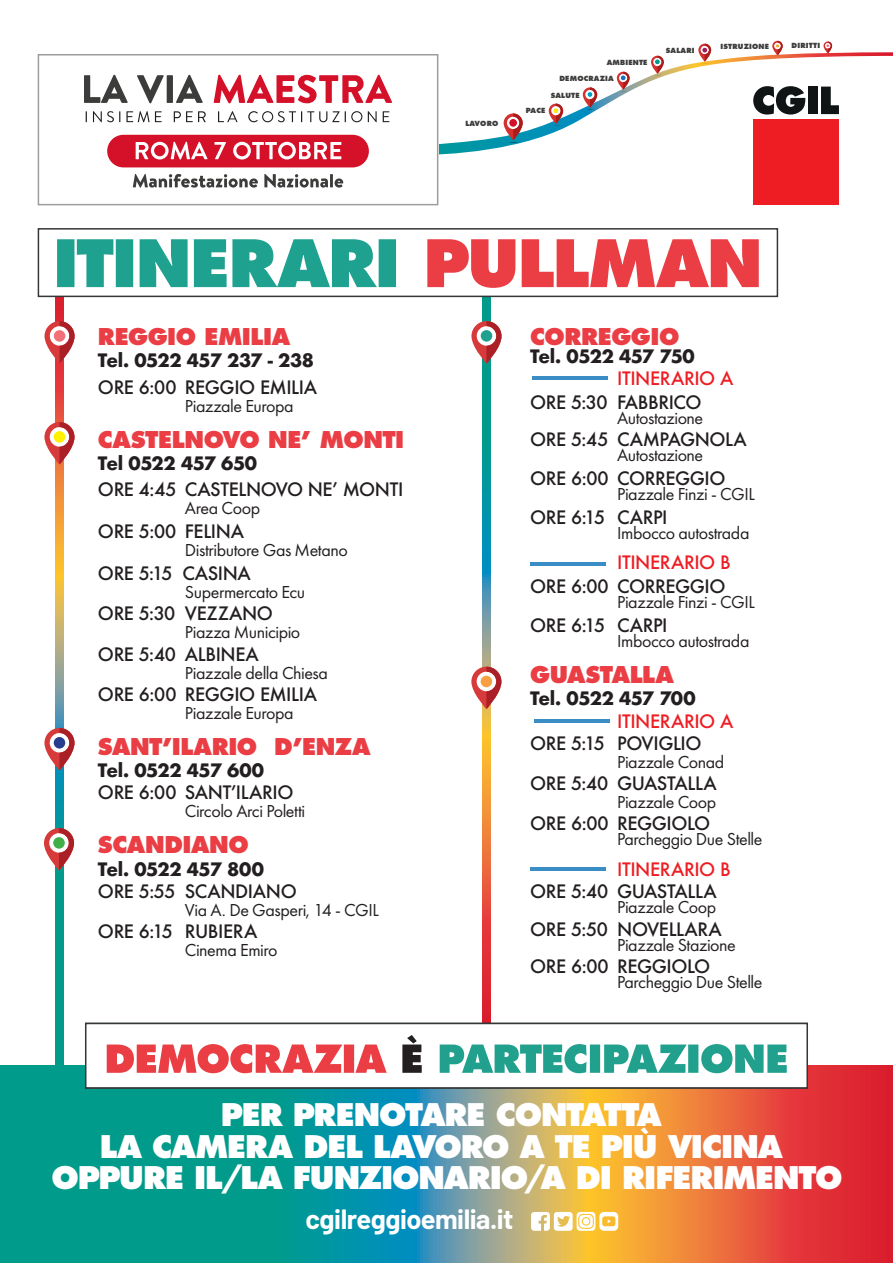
<style>
.page{position:relative;width:893px;height:1263px;background:#fff}
.page>*{position:absolute;margin:0;border:0;box-sizing:border-box;transform-origin:0 0}
.t1{font:800 30.3px/32px "Futura Std";letter-spacing:-.035em;color:#fff;text-align:center}
.t2{font:700 27.15px "Barlow";letter-spacing:-.02em;color:#fff}
.t3{font:800 22.5px "Futura Std";letter-spacing:-.02em;color:#ea3d44}
.t4{font:18px/18px "Futura PT";letter-spacing:-.025em;color:#231f20}
.t5{font:500 18px/18px "Futura";letter-spacing:-.02em;color:#231f20}
.t6{font:700 18px "Futura";letter-spacing:-.025em;color:#231f20}
.t7{font:500 18px "Futura";letter-spacing:-.02em;color:#ee1d23}
.t8{font:800 6.9px "Futura Std";letter-spacing:.025em;color:#3c3c3b}
.s1{font-family:"Futura PT";font-weight:400}
.s2{font-family:"Futura";font-weight:500}
</style>
<div class="page">
<svg style="left:55px;top:297px;width:9px;height:768px;background:#779170"></svg>
<svg style="left:482px;top:297px;width:9px;height:726px;background:#84836b"></svg>
<svg style="left:438px;top:52px;width:455px;height:103px"></svg>
<svg style="left:823px;top:42px;width:9px;height:12px"></svg>
<svg style="left:772px;top:41px;width:11px;height:16px"></svg>
<svg style="left:698px;top:44px;width:13px;height:19px"></svg>
<svg style="left:651px;top:56px;width:13px;height:19px"></svg>
<svg style="left:617px;top:72px;width:13px;height:19px"></svg>
<svg style="left:583px;top:87px;width:14px;height:23px"></svg>
<div style="left:587px;top:91px;width:6px;height:7px;border:1px solid #fff;border-radius:50%"></div>
<svg style="left:549px;top:104px;width:14px;height:22px"></svg>
<svg style="left:504px;top:113px;width:19px;height:30px"></svg>
<div style="left:509px;top:118px;width:8px;height:9px;background:#d51029;border-radius:50%"></div>
<div style="left:509px;top:118px;width:9px;height:9px;border:1px solid #fff;border-radius:50%"></div>
<div style="left:38px;top:54px;width:400px;height:151px;border:2px solid #9d9d9c"></div>
<svg style="left:84px;top:75px;width:44px;height:28px"></svg>
<svg style="left:137px;top:75px;width:27px;height:28px"></svg>
<div style="left:167px;top:75px;width:6px;height:28px;background:#3c3c3b"></div>
<svg style="left:176px;top:75px;width:27px;height:28px"></svg>
<svg style="left:214px;top:75px;width:178px;height:28px"></svg>
<svg style="left:93px;top:111px;width:27px;height:11px"></svg>
<svg style="left:126px;top:111px;width:36px;height:11px"></svg>
<svg style="left:174px;top:111px;width:32px;height:11px"></svg>
<svg style="left:218px;top:111px;width:20px;height:11px"></svg>
<svg style="left:248px;top:111px;width:114px;height:11px"></svg>
<svg style="left:368px;top:111px;width:9px;height:11px"></svg>
<svg style="left:383px;top:111px;width:6px;height:11px"></svg>
<div style="left:107px;top:135px;width:262px;height:32px;background:#d51029;border-radius:16px"></div>
<svg style="left:136px;top:142px;width:72px;height:17px"></svg>
<svg style="left:214px;top:142px;width:12px;height:17px"></svg>
<svg style="left:233px;top:142px;width:108px;height:17px"></svg>
<svg style="left:133px;top:174px;width:125px;height:14px"></svg>
<svg style="left:264px;top:174px;width:79px;height:14px"></svg>
<svg style="left:753px;top:86px;width:52px;height:29px"></svg>
<div style="left:808px;top:87px;width:9px;height:27px;background:#101414"></div>
<svg style="left:821px;top:87px;width:18px;height:27px"></svg>
<div style="left:753px;top:120px;width:86px;height:85px;background:#ee1d23"></div>
<svg style="left:0;top:1065px;width:893px;height:198px;background:#6d8871"></svg>
<svg style="left:531px;top:1212px;width:87px;height:19px"></svg>
<div style="left:85px;top:1023px;width:723px;height:66px;background:#fff;border:2px solid #343737"></div>
<div style="left:38px;top:228px;width:740px;height:69px;background:#fff;border:2px solid #343737"></div>
<svg style="left:440px;top:1044px;width:347px;height:29px"></svg>
<svg style="left:402px;top:1035px;width:20px;height:38px"></svg>
<svg style="left:107px;top:1044px;width:280px;height:29px"></svg>
<svg style="left:427px;top:239px;width:332px;height:49px"></svg>
<svg style="left:57px;top:239px;width:339px;height:48px"></svg>
<svg style="left:44px;top:728px;width:31px;height:42px"></svg>
<svg style="left:471px;top:667px;width:30px;height:42px"></svg>
<svg style="left:45px;top:321px;width:30px;height:43px"></svg>
<svg style="left:53px;top:329px;width:13px;height:13px"></svg>
<div style="left:52px;top:329px;width:15px;height:14px;border:1px solid #fff;border-radius:50%"></div>
<svg style="left:471px;top:321px;width:30px;height:43px"></svg>
<svg style="left:44px;top:422px;width:31px;height:42px"></svg>
<svg style="left:53px;top:430px;width:13px;height:13px"></svg>
<div style="left:52px;top:430px;width:15px;height:14px;border:1px solid #fff;border-radius:50%"></div>
<svg style="left:53px;top:736px;width:13px;height:13px"></svg>
<div style="left:52px;top:736px;width:15px;height:14px;border:1px solid #fff;border-radius:50%"></div>
<svg style="left:480px;top:675px;width:13px;height:13px"></svg>
<div style="left:479px;top:674px;width:15px;height:15px;border:1px solid #fff;border-radius:50%"></div>
<svg style="left:480px;top:329px;width:13px;height:13px"></svg>
<div style="left:479px;top:329px;width:15px;height:14px;border:1px solid #fff;border-radius:50%"></div>
<svg style="left:44px;top:828px;width:30px;height:42px"></svg>
<div style="left:53px;top:836px;width:12px;height:13px;background:#40ae49;border-radius:50%"></div>
<div style="left:52px;top:836px;width:14px;height:14px;border:1px solid #fff;border-radius:50%"></div>
<hr style="left:530px;top:562px;width:76px;height:4px;background:#3b8ec5">
<hr style="left:532px;top:376px;width:76px;height:3px;background:#3b8ec5">
<hr style="left:535px;top:719px;width:75px;height:3px;background:#3b8ec5">
<hr style="left:530px;top:867px;width:76px;height:4px;background:#3b8ec5">
<p class="t8" style="left:465px;top:119px;width:34px">LAVORO</p>
<p class="t8" style="left:607px;top:58px;width:42px">AMBIENTE</p>
<p class="t8" style="left:559px;top:74px;width:56px">DEMOCRAZIA</p>
<p class="t8" style="left:551px;top:91px;width:31px">SALUTE</p>
<p class="t8" style="left:526px;top:106px;width:21px">PACE</p>
<p class="t8" style="left:666px;top:46px;width:30px">SALARI</p>
<p class="t8" style="left:720px;top:42px;width:50px">ISTRUZIONE</p>
<p class="t8" style="left:792px;top:41px;width:30px">DIRITTI</p>
<p class="t3" style="left:98px;top:322px;width:194px">REGGIO EMILIA</p>
<p class="t6" style="left:98px;top:347px;width:218px">Tel. 0522 457 237 - 238</p>
<p class="t5" style="left:98px;top:378px;width:221px">ORE 6:00 REGGIO EMILIA</p>
<p class="t4" style="left:185px;top:397px;width:110px">Piazzale Europa</p>
<p class="t3" style="left:98px;top:425px;width:308px">CASTELNOVO NE’ MONTI</p>
<p class="t6" style="left:98px;top:450px;width:161px">Tel 0522 457 650</p>
<p class="t5" style="left:185px;top:481px;width:220px;text-indent:-87px">ORE 4:45 CASTELNOVO NE’ MONTI<br><span class="s1">Area Coop</span></p>
<p class="t5" style="left:98px;top:522px;width:148px">ORE 5:00 FELINA</p>
<p class="t4" style="left:185px;top:541px;width:164px">Distributore Gas Metano</p>
<p class="t5" style="left:98px;top:564px;width:154px">ORE 5:15 CASINA</p>
<p class="t4" style="left:185px;top:583px;width:122px">Supermercato Ecu</p>
<p class="t4" style="left:185px;top:605px;width:117px;text-indent:-87px"><span class="s2">ORE 5:30 VEZZANO<br></span>Piazza Municipio</p>
<p class="t5" style="left:98px;top:645px;width:162px">ORE 5:40 ALBINEA</p>
<p class="t4" style="left:185px;top:663px;width:145px">Piazzale della Chiesa</p>
<p class="t5" style="left:98px;top:685px;width:221px">ORE 6:00 REGGIO EMILIA</p>
<p class="t4" style="left:185px;top:704px;width:110px">Piazzale Europa</p>
<p class="t3" style="left:98px;top:732px;width:274px">SANT’ILARIO D’ENZA</p>
<p class="t6" style="left:98px;top:757px;width:168px">Tel. 0522 457 600</p>
<p class="t5" style="left:98px;top:783px;width:197px">ORE 6:00 SANT’ILARIO</p>
<p class="t4" style="left:185px;top:802px;width:122px">Circolo Arci Poletti</p>
<p class="t3" style="left:98px;top:830px;width:152px">SCANDIANO</p>
<p class="t6" style="left:98px;top:856px;width:167px">Tel. 0522 457 800</p>
<p class="t5" style="left:98px;top:882px;width:200px">ORE 5:55 SCANDIANO</p>
<p class="t4" style="left:185px;top:901px;width:196px">Via A. De Gasperi, 14 - CGIL</p>
<p class="t5" style="left:98px;top:922px;width:161px">ORE 6:15 RUBIERA</p>
<p class="t4" style="left:185px;top:941px;width:94px">Cinema Emiro</p>
<p class="t3" style="left:530px;top:322px;width:151px">CORREGGIO</p>
<p class="t6" style="left:530px;top:343px;width:166px">Tel. 0522 457 750</p>
<p class="t7" style="left:617px;top:366px;width:118px">ITINERARIO A</p>
<p class="t5" style="left:530px;top:393px;width:173px">ORE 5:30 FABBRICO</p>
<p class="t4" style="left:617px;top:409px;width:88px">Autostazione</p>
<p class="t5" style="left:530px;top:430px;width:218px">ORE 5:45 CAMPAGNOLA</p>
<p class="t4" style="left:617px;top:446px;width:88px">Autostazione</p>
<p class="t5" style="left:530px;top:469px;width:197px">ORE 6:00 CORREGGIO</p>
<p class="t4" style="left:617px;top:485px;width:139px">Piazzale Finzi - CGIL</p>
<p class="t5" style="left:530px;top:508px;width:139px">ORE 6:15 CARPI</p>
<p class="t4" style="left:617px;top:524px;width:134px">Imbocco autostrada</p>
<p class="t7" style="left:617px;top:550px;width:115px">ITINERARIO B</p>
<p class="t5" style="left:530px;top:577px;width:197px">ORE 6:00 CORREGGIO</p>
<p class="t4" style="left:617px;top:593px;width:139px">Piazzale Finzi - CGIL</p>
<p class="t5" style="left:530px;top:616px;width:139px">ORE 6:15 CARPI</p>
<p class="t4" style="left:617px;top:632px;width:134px">Imbocco autostrada</p>
<p class="t3" style="left:530px;top:660px;width:145px">GUASTALLA</p>
<p class="t6" style="left:530px;top:685px;width:167px">Tel. 0522 457 700</p>
<p class="t7" style="left:617px;top:708px;width:118px">ITINERARIO A</p>
<p class="t5" style="left:530px;top:734px;width:173px">ORE 5:15 POVIGLIO</p>
<p class="t4" style="left:617px;top:753px;width:109px">Piazzale Conad</p>
<p class="t5" style="left:530px;top:774px;width:188px">ORE 5:40 GUASTALLA</p>
<p class="t4" style="left:617px;top:793px;width:101px">Piazzale Coop</p>
<p class="t5" style="left:530px;top:814px;width:182px">ORE 6:00 REGGIOLO</p>
<p class="t4" style="left:617px;top:830px;width:147px">Parcheggio Due Stelle</p>
<p class="t7" style="left:617px;top:857px;width:115px">ITINERARIO B</p>
<p class="t5" style="left:530px;top:882px;width:188px">ORE 5:40 GUASTALLA</p>
<p class="t4" style="left:617px;top:898px;width:101px">Piazzale Coop</p>
<p class="t5" style="left:530px;top:920px;width:193px">ORE 5:50 NOVELLARA</p>
<p class="t4" style="left:617px;top:935px;width:120px">Piazzale Stazione</p>
<p class="t5" style="left:530px;top:957px;width:182px">ORE 6:00 REGGIOLO</p>
<p class="t4" style="left:617px;top:973px;width:147px">Parcheggio Due Stelle</p>
<p class="t1" style="left:51px;top:1098px;width:793px">PER PRENOTARE CONTATTA<br>LA CAMERA DEL LAVORO A TE PIÙ VICINA<br>OPPURE IL/LA FUNZIONARIO/A DI RIFERIMENTO</p>
<p class="t2" style="left:306px;top:1199px;width:209px">cgilreggioemilia.it</p>
</div>
